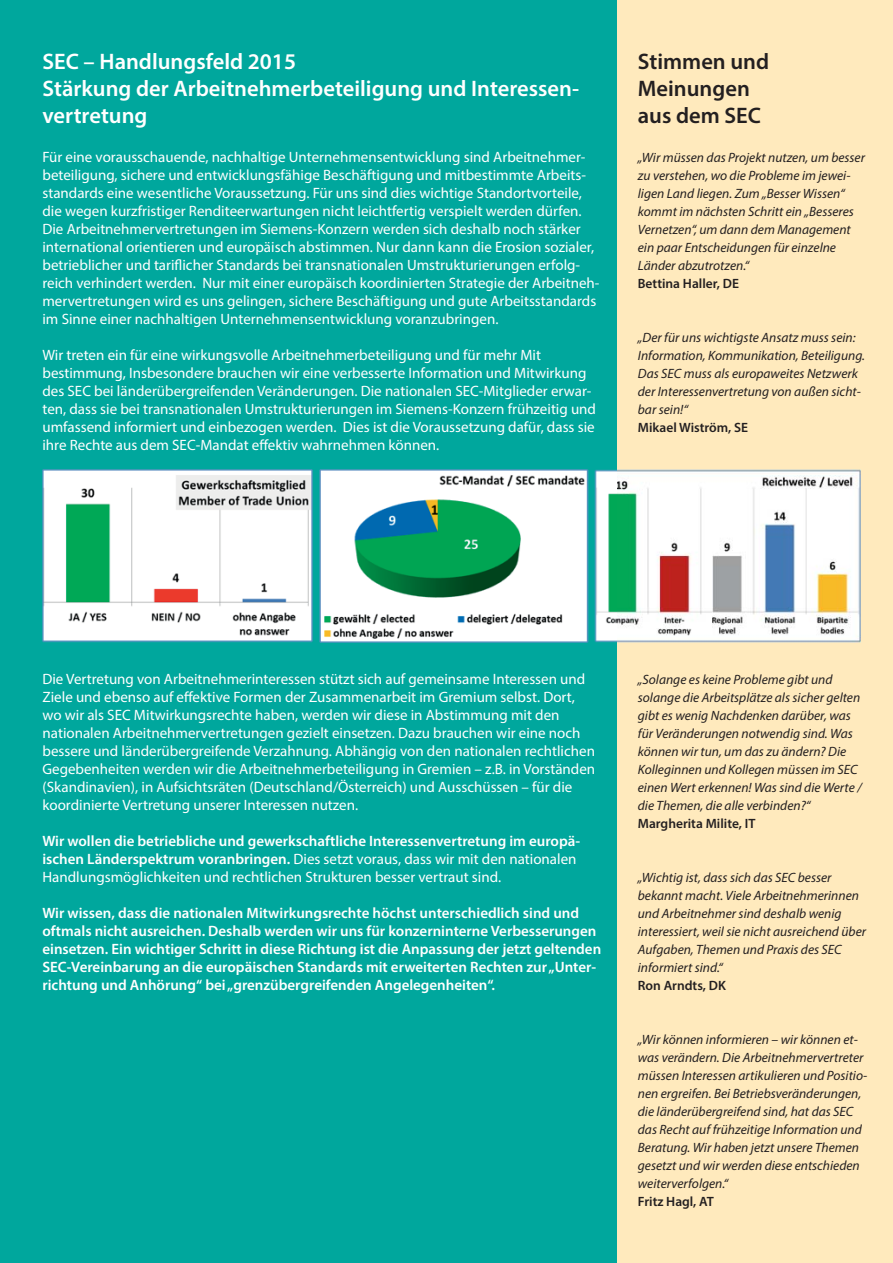
<style>
.page{position:relative;width:893px;height:1263px;background:#fff}
.page>*{position:absolute;margin:0;border:0;box-sizing:border-box;transform-origin:0 0}
.t1{font:600 22.5px/27px "Myriad Pro";color:#fff}
.t2{font:600 22.5px/27px "Myriad Pro";color:#231f20}
.t3{font:15px/18px "Myriad Pro";color:#fff}
.t4{font:600 15px/18px "Myriad Pro";color:#fff}
.t5{font:italic 13.5px/18px "Myriad Pro";color:#231f20}
.t6{font:600 13.5px "Myriad Pro";color:#231f20}
.s1{font-weight:400}
</style>
<div class="page">
<div style="left:616px;top:0;width:277px;height:1263px;background:#ffeabd"></div>
<div style="left:0;top:0;width:616px;height:1263px;background:#00a79d"></div>
<img style="left:42px;top:469px;width:819px;height:173px">
<h1 class="t1" style="left:42px;top:50px;width:538px">SEC – Handlungsfeld 2015<br>Stärkung der Arbeitnehmerbeteiligung und Interessen&shy;vertretung</h1>
<p class="t3" style="left:42px;top:150px;width:558px">Für eine vorausschauende, nachhaltige Unternehmensentwicklung sind Arbeitnehmer&shy;beteiligung, sichere und entwicklungsfähige Beschäftigung und mitbestimmte Arbeits&shy;standards eine wesentliche Voraussetzung. Für uns sind dies wichtige Standortvorteile, die wegen kurzfristiger Renditeerwartungen nicht leichtfertig verspielt werden dürfen.<br>Die Arbeitnehmervertretungen im Siemens-Konzern werden sich deshalb noch stärker international orientieren und europäisch abstimmen. Nur dann kann die Erosion sozialer, betrieblicher und tariflicher Standards bei transnationalen Umstrukturierungen erfolg&shy;reich verhindert werden. Nur mit einer europäisch koordinierten Strategie der Arbeitneh&shy;mervertretungen wird es uns gelingen, sichere Beschäftigung und gute Arbeitsstandards im Sinne einer nachhaltigen Unternehmensentwicklung voranzubringen.</p>
<p class="t3" style="left:42px;top:348px;width:555px">Wir treten ein für eine wirkungsvolle Arbeitnehmerbeteiligung und für mehr Mit bestimmung, Insbesondere brauchen wir eine verbesserte Information und Mitwirkung des SEC bei länderübergreifenden Veränderungen. Die nationalen SEC-Mitglieder erwar&shy;ten, dass sie bei transnationalen Umstrukturierungen im Siemens-Konzern frühzeitig und umfassend informiert und einbezogen werden. Dies ist die Voraussetzung dafür, dass sie ihre Rechte aus dem SEC-Mandat effektiv wahrnehmen können.</p>
<h1 class="t2" style="left:638px;top:50px;width:133px">Stimmen und<br>Meinungen aus dem SEC</h1>
<p class="t5" style="left:638px;top:150px;width:229px">„Wir müssen das Projekt nutzen, um besser zu verstehen, wo die Probleme im jewei&shy;ligen Land liegen. Zum „Besser Wissen“ kommt im nächsten Schritt ein „Besseres Vernetzen“, um dann dem Management ein paar Entscheidungen für einzelne Länder abzutrotzen.“</p>
<p class="t6" style="left:638px;top:278px;width:103px">Bettina Haller, DE</p>
<p class="t5" style="left:638px;top:330px;width:229px">„Der für uns wichtigste Ansatz muss sein:<br>Information, Kommunikation, Beteiligung.<br>Das SEC muss als europaweites Netzwerk der Interessenvertretung von außen sicht&shy;bar sein!“</p>
<p class="t6" style="left:638px;top:422px;width:112px">Mikael Wiström, SE</p>
<p class="t3" style="left:42px;top:672px;width:554px">Die Vertretung von Arbeitnehmerinteressen stützt sich auf gemeinsame Interessen und Ziele und ebenso auf effektive Formen der Zusammenarbeit im Gremium selbst. Dort, wo wir als SEC Mitwirkungsrechte haben, werden wir diese in Abstimmung mit den nationalen Arbeitnehmervertretungen gezielt einsetzen. Dazu brauchen wir eine noch bessere und länderübergreifende Verzahnung. Abhängig von den nationalen rechtlichen Gegebenheiten werden wir die Arbeitnehmerbeteiligung in Gremien – z.B. in Vorständen (Skandinavien), in Aufsichtsräten (Deutschland/Österreich) und Ausschüssen – für die koordinierte Vertretung unserer Interessen nutzen.</p>
<p class="t4" style="left:42px;top:834px;width:539px">Wir wollen die betriebliche und gewerkschaftliche Interessenvertretung im europä&shy;ischen Länderspektrum voranbringen. <span class="s1">Dies setzt voraus, dass wir mit den nationalen<br>Handlungsmöglichkeiten und rechtlichen Strukturen besser vertraut sind.</span></p>
<p class="t4" style="left:42px;top:906px;width:560px">Wir wissen, dass die nationalen Mitwirkungsrechte höchst unterschiedlich sind und oftmals nicht ausreichen. Deshalb werden wir uns für konzerninterne Verbesserungen einsetzen. Ein wichtiger Schritt in diese Richtung ist die Anpassung der jetzt geltenden SEC-Vereinbarung an die europäischen Standards mit erweiterten Rechten zur „Unter&shy;richtung und Anhörung“ bei „grenzübergreifenden Angelegenheiten“.</p>
<p class="t5" style="left:638px;top:672px;width:225px">„Solange es keine Probleme gibt und solange die Arbeitsplätze als sicher gelten gibt es wenig Nachdenken darüber, was für Veränderungen notwendig sind. Was können wir tun, um das zu ändern? Die Kolleginnen und Kollegen müssen im SEC einen Wert erkennen! Was sind die Werte / die Themen, die alle verbinden?“</p>
<p class="t6" style="left:638px;top:818px;width:119px">Margherita Milite, IT</p>
<p class="t5" style="left:638px;top:870px;width:230px">„Wichtig ist, dass sich das SEC besser bekannt macht. Viele Arbeitnehmerinnen und Arbeitnehmer sind deshalb wenig interessiert, weil sie nicht ausreichend über Aufgaben, Themen und Praxis des SEC informiert sind.“</p>
<p class="t6" style="left:638px;top:980px;width:90px">Ron Arndts, DK</p>
<p class="t5" style="left:638px;top:1032px;width:231px">„Wir können informieren – wir können et&shy;was verändern. Die Arbeitnehmervertreter müssen Interessen artikulieren und Positio&shy;nen ergreifen. Bei Betriebsveränderungen, die länderübergreifend sind, hat das SEC das Recht auf frühzeitige Information und Beratung. Wir haben jetzt unsere Themen gesetzt und wir werden diese entschieden weiterverfolgen.“</p>
<p class="t6" style="left:638px;top:1196px;width:78px">Fritz Hagl, AT</p>
</div>
